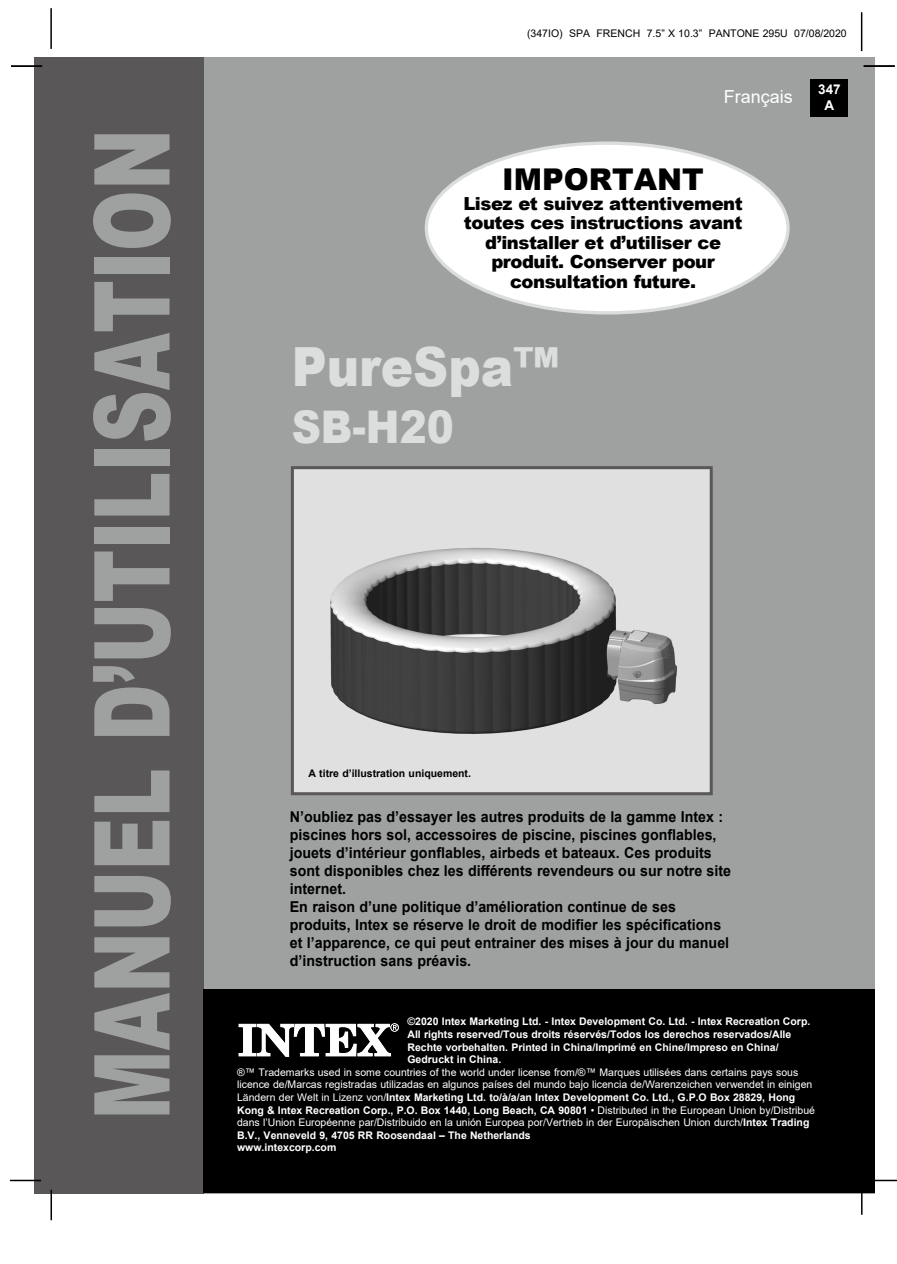
<style>
.page{position:relative;width:897px;height:1264px;background:#fff}
.page>*{position:absolute;margin:0;border:0;box-sizing:border-box;transform-origin:0 0}
.t1{font:900 105px "Arial";color:#9fa0a0;scale:.7 1}
.t2{font:900 54px "Arial";color:#dcdddd;scale:.9 1}
.t3{font:900 45px "Arial";color:#dcdddd;scale:.9 1}
.t4{font:900 30px "Arial";color:#000}
.t5{font:900 18px/19.5px "Arial";letter-spacing:-.025em;color:#000;text-align:center}
.t6{font:18px "Arial";color:#fff}
.t7{font:700 15px/18px "Arial";color:#000;scale:.95 1}
.t8{font:700 13.5px/16.2px "Arial";color:#fff;text-align:center}
.t9{font:10.5px/12.6px "Arial";color:#fff}
.t10{font:700 10.5px/12.6px "Arial";color:#fff}
.t11{font:10.5px "Arial";color:#000}
.t12{font:700 10.5px "Arial";color:#000}
.s1{font-weight:700}
</style>
<div class="page">
<div style="left:203px;top:57px;width:672px;height:1136px;background:#9fa0a0"></div>
<div style="left:810px;top:79px;width:38px;height:38px;background:#000"></div>
<hr style="left:50px;top:8px;width:2px;height:41px;background:#000">
<hr style="left:860px;top:12px;width:2px;height:39px;background:#000">
<div style="left:34px;top:57px;width:169px;height:1136px;background:#595757"></div>
<hr style="left:865px;top:1179px;width:31px;height:2px;background:#000">
<hr style="left:860px;top:1185px;width:2px;height:29px;background:#000">
<hr style="left:50px;top:1189px;width:2px;height:31px;background:#000">
<hr style="left:10px;top:1179px;width:31px;height:2px;background:#000">
<hr style="left:863px;top:65px;width:31px;height:2px;background:#000">
<hr style="left:11px;top:65px;width:31px;height:2px;background:#000">
<div style="left:203px;top:989px;width:671px;height:204px;background:#000"></div>
<img style="left:295px;top:470px;width:413px;height:321px">
<div style="left:291px;top:466px;width:421px;height:329px;border:3px solid #595757"></div>
<svg style="left:239px;top:1023px;width:160px;height:33px"></svg>
<div style="left:426px;top:143px;width:361px;height:170px;background:#fff;border-radius:50%"></div>
<h1 class="t1" style="left:56px;top:1119px;width:1417px;rotate:-90deg">MANUEL D’UTILISATION</h1>
<p class="t11" style="left:527px;top:26px;width:321px">(347IO) SPA FRENCH 7.5” X 10.3” PANTONE 295U 07/08/2020</p>
<h3 class="t6" style="left:723px;top:84px;width:71px">Français</h3>
<h3 class="t4" style="left:502px;top:158px;width:203px">IMPORTANT</h3>
<h3 class="t5" style="left:463px;top:193px;width:281px">Lisez et suivez attentivement toutes ces instructions avant d’installer et d’utiliser ce produit. Conserver pour consultation future.</h3>
<h2 class="t2" style="left:292px;top:327px;width:299px">PureSpa™</h2>
<h3 class="t3" style="left:292px;top:394px;width:181px">SB-H20</h3>
<p class="t8" style="left:818px;top:81px;width:24px">347<br>A</p>
<p class="t12" style="left:308px;top:766px;width:164px">A titre d’illustration uniquement.</p>
<p class="t7" style="left:290px;top:808px;width:466px">N’oubliez pas d’essayer les autres produits de la gamme Intex : piscines hors sol, accessoires de piscine, piscines gonflables, jouets d’intérieur gonflables, airbeds et bateaux. Ces produits sont disponibles chez les différents revendeurs ou sur notre site internet.<br>En raison d’une politique d’amélioration continue de ses produits, Intex se réserve le droit de modifier les spécifications et l’apparence, ce qui peut entrainer des mises à jour du manuel d’instruction sans préavis.</p>
<p class="t10" style="left:407px;top:1015px;width:404px">©2020 Intex Marketing Ltd. - Intex Development Co. Ltd. - Intex Recreation Corp.<br>All rights reserved/Tous droits réservés/Todos los derechos reservados/Alle Rechte vorbehalten. Printed in China/Imprimé en Chine/Impreso en China/ Gedruckt in China.</p>
<p class="t9" style="left:237px;top:1065px;width:579px">®™ Trademarks used in some countries of the world under license from/®™ Marques utilisées dans certains pays sous licence de/Marcas registradas utilizadas en algunos países del mundo bajo licencia de/Warenzeichen verwendet in einigen Ländern der Welt in Lizenz von/<span class="s1">Intex Marketing Ltd. to/à/a/an Intex Development Co. Ltd., G.P.O Box 28829, Hong Kong &amp; Intex Recreation Corp., P.O. Box 1440, Long Beach, CA 90801</span> • Distributed in the European Union by/Distribué dans l’Union Européenne par/Distribuido en la unión Europea por/Vertrieb in der Europäischen Union durch/<span class="s1">Intex Trading B.V., Venneveld 9, 4705 RR Roosendaal – The Netherlands<br>www.intexcorp.com</span></p>
</div>
